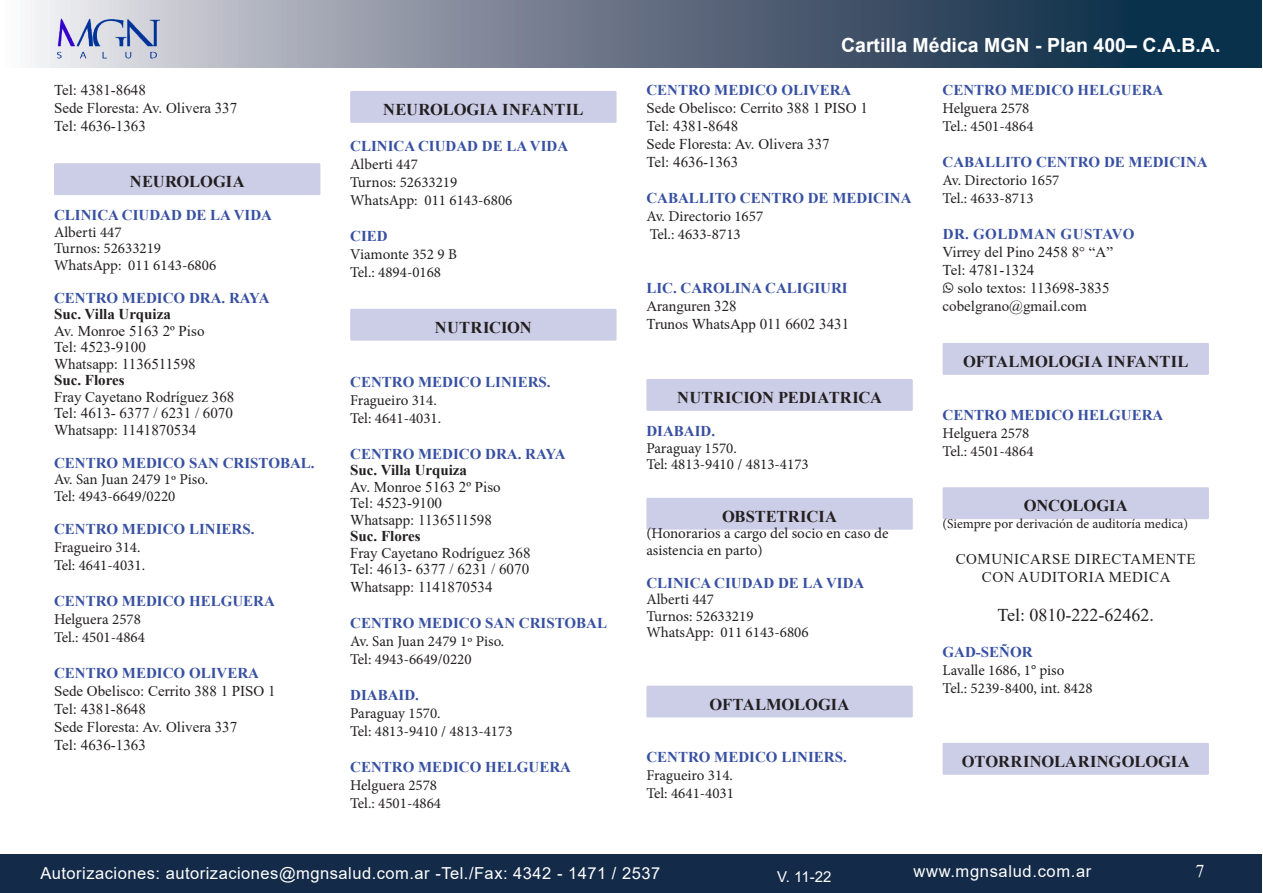
<style>
.page{position:relative;width:1263px;height:893px;background:#fff}
.page>*{position:absolute;margin:0;border:0;box-sizing:border-box;transform-origin:0 0}
.t1{font:700 19.5px "Arial";color:#fff}
.texto{font:18px "Times New Roman";color:#231f20}
.t2{font:18px "Times New Roman";color:#fff}
.Especialidad_-_Copia{font:700 16.5px "Times New Roman";letter-spacing:.005em;color:#231f20}
.t3{font:16.5px "Arial";letter-spacing:.03em;color:#fff}
.t4{font:15px/16.5px "Minion Pro";color:#231f20}
.texto-2{font:15px "Times New Roman";color:#231f20}
.nombre{font:700 15px "Times New Roman";color:#3750a2}
.Texto{font:15px "Times New Roman";color:#231f20}
.t5{font:700 15px "Times New Roman";color:#231f20}
.texto-3{font:15px "Times New Roman";letter-spacing:.035em;color:#231f20}
.nombre-2{font:700 15px "Times New Roman";letter-spacing:.035em;color:#3750a2}
.t6{font:15px "Arial";color:#fff}
.t7{font:13.5px "Minion Pro";color:#231f20}
</style>
<div class="page">
<div style="left:1px;top:854px;width:1261px;height:39px;background:#132a48"></div>
<svg style="left:30px;top:0;width:1231px;height:67px;background:#637285"></svg>
<img style="left:55px;top:17px;width:107px;height:43px">
<div style="left:54px;top:163px;width:266px;height:32px;background:#cccde7;border-radius:2px"></div>
<div style="left:350px;top:91px;width:267px;height:32px;background:#cccde7;border-radius:2px"></div>
<div style="left:350px;top:309px;width:267px;height:32px;background:#cccde7;border-radius:2px"></div>
<div style="left:646px;top:379px;width:267px;height:32px;background:#cccde7;border-radius:2px"></div>
<div style="left:646px;top:498px;width:267px;height:32px;background:#cccde7;border-radius:2px"></div>
<div style="left:646px;top:686px;width:267px;height:31px;background:#cccde7;border-radius:2px"></div>
<div style="left:942px;top:343px;width:267px;height:32px;background:#cccde7;border-radius:2px"></div>
<div style="left:942px;top:487px;width:267px;height:32px;background:#cccde7;border-radius:2px"></div>
<div style="left:942px;top:743px;width:267px;height:32px;background:#cccde7;border-radius:2px"></div>
<p class="texto-2" style="left:54px;top:80px;width:93px">Tel: 4381-8648</p>
<p class="texto-2" style="left:54px;top:98px;width:185px">Sede Floresta: Av. Olivera 337</p>
<p class="texto-2" style="left:54px;top:116px;width:93px">Tel: 4636-1363</p>
<p class="Especialidad_-_Copia" style="left:130px;top:170px;width:116px">NEUROLOGIA</p>
<p class="nombre" style="left:54px;top:204px;width:220px">CLINICA CIUDAD DE LA VIDA</p>
<p class="t4" style="left:54px;top:224px;width:69px">Alberti 447</p>
<p class="t4" style="left:54px;top:240px;width:109px">Turnos: 52633219</p>
<p class="t4" style="left:54px;top:257px;width:164px">WhatsApp: 011 6143-6806</p>
<p class="nombre" style="left:54px;top:287px;width:217px">CENTRO MEDICO DRA. RAYA</p>
<p class="t5" style="left:54px;top:303px;width:118px">Suc. Villa Urquiza</p>
<p class="texto-2" style="left:54px;top:320px;width:152px">Av. Monroe 5163 2º Piso</p>
<p class="texto-2" style="left:54px;top:337px;width:93px">Tel: 4523-9100</p>
<p class="texto-2" style="left:54px;top:353px;width:143px">Whatsapp: 1136511598</p>
<p class="t5" style="left:54px;top:369px;width:72px">Suc. Flores</p>
<p class="texto-2" style="left:54px;top:386px;width:182px">Fray Cayetano Rodríguez 368</p>
<p class="texto-2" style="left:54px;top:403px;width:180px">Tel: 4613- 6377 / 6231 / 6070</p>
<p class="texto-2" style="left:54px;top:419px;width:144px">Whatsapp: 1141870534</p>
<p class="nombre" style="left:54px;top:452px;width:262px">CENTRO MEDICO SAN CRISTOBAL.</p>
<p class="t4" style="left:54px;top:471px;width:156px">Av. San Juan 2479 1º Piso.</p>
<p class="t4" style="left:54px;top:488px;width:123px">Tel: 4943-6649/0220</p>
<p class="nombre" style="left:54px;top:518px;width:202px">CENTRO MEDICO LINIERS.</p>
<p class="t4" style="left:54px;top:539px;width:88px">Fragueiro 314.</p>
<p class="t4" style="left:54px;top:557px;width:93px">Tel: 4641-4031.</p>
<p class="nombre" style="left:54px;top:590px;width:222px">CENTRO MEDICO HELGUERA</p>
<p class="t4" style="left:54px;top:611px;width:88px">Helguera 2578</p>
<p class="t4" style="left:54px;top:629px;width:92px">Tel.: 4501-4864</p>
<p class="nombre" style="left:54px;top:662px;width:207px">CENTRO MEDICO OLIVERA</p>
<p class="texto-2" style="left:54px;top:680px;width:223px">Sede Obelisco: Cerrito 388 1 PISO 1</p>
<p class="texto-2" style="left:54px;top:698px;width:93px">Tel: 4381-8648</p>
<p class="texto-2" style="left:54px;top:716px;width:185px">Sede Floresta: Av. Olivera 337</p>
<p class="texto-2" style="left:54px;top:734px;width:93px">Tel: 4636-1363</p>
<p class="Especialidad_-_Copia" style="left:383px;top:98px;width:202px">NEUROLOGIA INFANTIL</p>
<p class="nombre" style="left:350px;top:135px;width:220px">CLINICA CIUDAD DE LA VIDA</p>
<p class="t4" style="left:350px;top:156px;width:69px">Alberti 447</p>
<p class="t4" style="left:350px;top:174px;width:109px">Turnos: 52633219</p>
<p class="t4" style="left:350px;top:192px;width:164px">WhatsApp: 011 6143-6806</p>
<p class="nombre" style="left:350px;top:225px;width:39px">CIED</p>
<p class="t4" style="left:350px;top:246px;width:108px">Viamonte 352 9 B</p>
<p class="t4" style="left:350px;top:264px;width:92px">Tel.: 4894-0168</p>
<p class="Especialidad_-_Copia" style="left:435px;top:315px;width:98px">NUTRICION</p>
<p class="nombre" style="left:350px;top:371px;width:202px">CENTRO MEDICO LINIERS.</p>
<p class="t4" style="left:350px;top:392px;width:88px">Fragueiro 314.</p>
<p class="t4" style="left:350px;top:410px;width:93px">Tel: 4641-4031.</p>
<p class="nombre" style="left:350px;top:443px;width:217px">CENTRO MEDICO DRA. RAYA</p>
<p class="t5" style="left:350px;top:459px;width:118px">Suc. Villa Urquiza</p>
<p class="texto-2" style="left:350px;top:476px;width:152px">Av. Monroe 5163 2º Piso</p>
<p class="texto-2" style="left:350px;top:493px;width:93px">Tel: 4523-9100</p>
<p class="texto-2" style="left:350px;top:509px;width:143px">Whatsapp: 1136511598</p>
<p class="t5" style="left:350px;top:525px;width:72px">Suc. Flores</p>
<p class="texto-2" style="left:350px;top:542px;width:182px">Fray Cayetano Rodríguez 368</p>
<p class="texto-2" style="left:350px;top:559px;width:180px">Tel: 4613- 6377 / 6231 / 6070</p>
<p class="texto-2" style="left:350px;top:577px;width:144px">Whatsapp: 1141870534</p>
<p class="nombre" style="left:350px;top:612px;width:258px">CENTRO MEDICO SAN CRISTOBAL</p>
<p class="t4" style="left:350px;top:633px;width:156px">Av. San Juan 2479 1º Piso.</p>
<p class="t4" style="left:350px;top:651px;width:123px">Tel: 4943-6649/0220</p>
<p class="nombre" style="left:350px;top:684px;width:70px">DIABAID.</p>
<p class="t4" style="left:350px;top:705px;width:92px">Paraguay 1570.</p>
<p class="t4" style="left:350px;top:723px;width:164px">Tel: 4813-9410 / 4813-4173</p>
<p class="nombre" style="left:350px;top:756px;width:222px">CENTRO MEDICO HELGUERA</p>
<p class="t4" style="left:350px;top:777px;width:88px">Helguera 2578</p>
<p class="t4" style="left:350px;top:795px;width:92px">Tel.: 4501-4864</p>
<h1 class="t1" style="left:841px;top:31px;width:381px">Cartilla Médica MGN - Plan 400– C.A.B.A.</h1>
<p class="nombre" style="left:646px;top:79px;width:207px">CENTRO MEDICO OLIVERA</p>
<p class="texto-2" style="left:646px;top:98px;width:223px">Sede Obelisco: Cerrito 388 1 PISO 1</p>
<p class="texto-2" style="left:646px;top:116px;width:93px">Tel: 4381-8648</p>
<p class="texto-2" style="left:646px;top:134px;width:185px">Sede Floresta: Av. Olivera 337</p>
<p class="texto-2" style="left:646px;top:152px;width:93px">Tel: 4636-1363</p>
<p class="nombre" style="left:646px;top:187px;width:267px">CABALLITO CENTRO DE MEDICINA</p>
<p class="t4" style="left:646px;top:208px;width:118px">Av. Directorio 1657</p>
<p class="t4" style="left:650px;top:226px;width:92px">Tel.: 4633-8713</p>
<p class="nombre" style="left:646px;top:277px;width:203px">LIC. CAROLINA CALIGIURI</p>
<p class="texto-2" style="left:646px;top:296px;width:92px">Aranguren 328</p>
<p class="texto-2" style="left:646px;top:314px;width:204px">Trunos WhatsApp 011 6602 3431</p>
<p class="Especialidad_-_Copia" style="left:677px;top:386px;width:206px">NUTRICION PEDIATRICA</p>
<p class="nombre" style="left:646px;top:420px;width:70px">DIABAID.</p>
<p class="t4" style="left:646px;top:440px;width:92px">Paraguay 1570.</p>
<p class="t4" style="left:646px;top:456px;width:164px">Tel: 4813-9410 / 4813-4173</p>
<p class="Especialidad_-_Copia" style="left:722px;top:504px;width:117px">OBSTETRICIA</p>
<p class="t4" style="left:646px;top:525px;width:244px">(Honorarios a cargo del socio en caso de asistencia en parto)</p>
<p class="nombre" style="left:646px;top:572px;width:220px">CLINICA CIUDAD DE LA VIDA</p>
<p class="t4" style="left:646px;top:591px;width:69px">Alberti 447</p>
<p class="t4" style="left:646px;top:608px;width:109px">Turnos: 52633219</p>
<p class="t4" style="left:646px;top:624px;width:164px">WhatsApp: 011 6143-6806</p>
<p class="Especialidad_-_Copia" style="left:710px;top:692px;width:141px">OFTALMOLOGIA</p>
<p class="nombre" style="left:646px;top:746px;width:202px">CENTRO MEDICO LINIERS.</p>
<p class="t4" style="left:646px;top:767px;width:88px">Fragueiro 314.</p>
<p class="t4" style="left:646px;top:785px;width:89px">Tel: 4641-4031</p>
<p class="nombre" style="left:942px;top:79px;width:222px">CENTRO MEDICO HELGUERA</p>
<p class="t4" style="left:942px;top:100px;width:88px">Helguera 2578</p>
<p class="t4" style="left:942px;top:118px;width:92px">Tel.: 4501-4864</p>
<p class="nombre" style="left:942px;top:151px;width:267px">CABALLITO CENTRO DE MEDICINA</p>
<p class="t4" style="left:942px;top:172px;width:118px">Av. Directorio 1657</p>
<p class="t4" style="left:942px;top:190px;width:92px">Tel.: 4633-8713</p>
<p class="nombre-2" style="left:943px;top:223px;width:193px">DR. GOLDMAN GUSTAVO</p>
<p class="Texto" style="left:942px;top:242px;width:172px">Virrey del Pino 2458 8° “A”</p>
<p class="Texto" style="left:942px;top:260px;width:93px">Tel: 4781-1324</p>
<p class="Texto" style="left:957px;top:278px;width:153px">solo textos: 113698-3835</p>
<p class="Texto" style="left:942px;top:296px;width:146px">cobelgrano@gmail.com</p>
<p class="Especialidad_-_Copia" style="left:963px;top:350px;width:227px">OFTALMOLOGIA INFANTIL</p>
<p class="nombre" style="left:942px;top:404px;width:222px">CENTRO MEDICO HELGUERA</p>
<p class="t4" style="left:942px;top:425px;width:88px">Helguera 2578</p>
<p class="t4" style="left:942px;top:443px;width:92px">Tel.: 4501-4864</p>
<p class="Especialidad_-_Copia" style="left:1024px;top:494px;width:106px">ONCOLOGIA</p>
<p class="t7" style="left:942px;top:514px;width:247px">(Siempre por derivación de auditoría medica)</p>
<p class="texto-3" style="left:956px;top:548px;width:241px">COMUNICARSE DIRECTAMENTE</p>
<p class="texto-3" style="left:982px;top:566px;width:190px">CON AUDITORIA MEDICA</p>
<p class="texto" style="left:997px;top:602px;width:158px">Tel: 0810-222-62462.</p>
<p class="nombre" style="left:942px;top:641px;width:92px">GAD-SEÑOR</p>
<p class="t4" style="left:942px;top:662px;width:123px">Lavalle 1686, 1° piso</p>
<p class="t4" style="left:942px;top:680px;width:151px">Tel.: 5239-8400, int. 8428</p>
<p class="Especialidad_-_Copia" style="left:962px;top:749px;width:229px">OTORRINOLARINGOLOGIA</p>
<p class="t3" style="left:40px;top:861px;width:621px">Autorizaciones: autorizaciones@mgnsalud.com.ar -Tel./Fax: 4342 - 1471 / 2537</p>
<p class="t6" style="left:777px;top:866px;width:56px">V. 11-22</p>
<p class="t3" style="left:913px;top:860px;width:179px">www.mgnsalud.com.ar</p>
<p class="t2" style="left:1195px;top:858px;width:10px">7</p>
</div>
